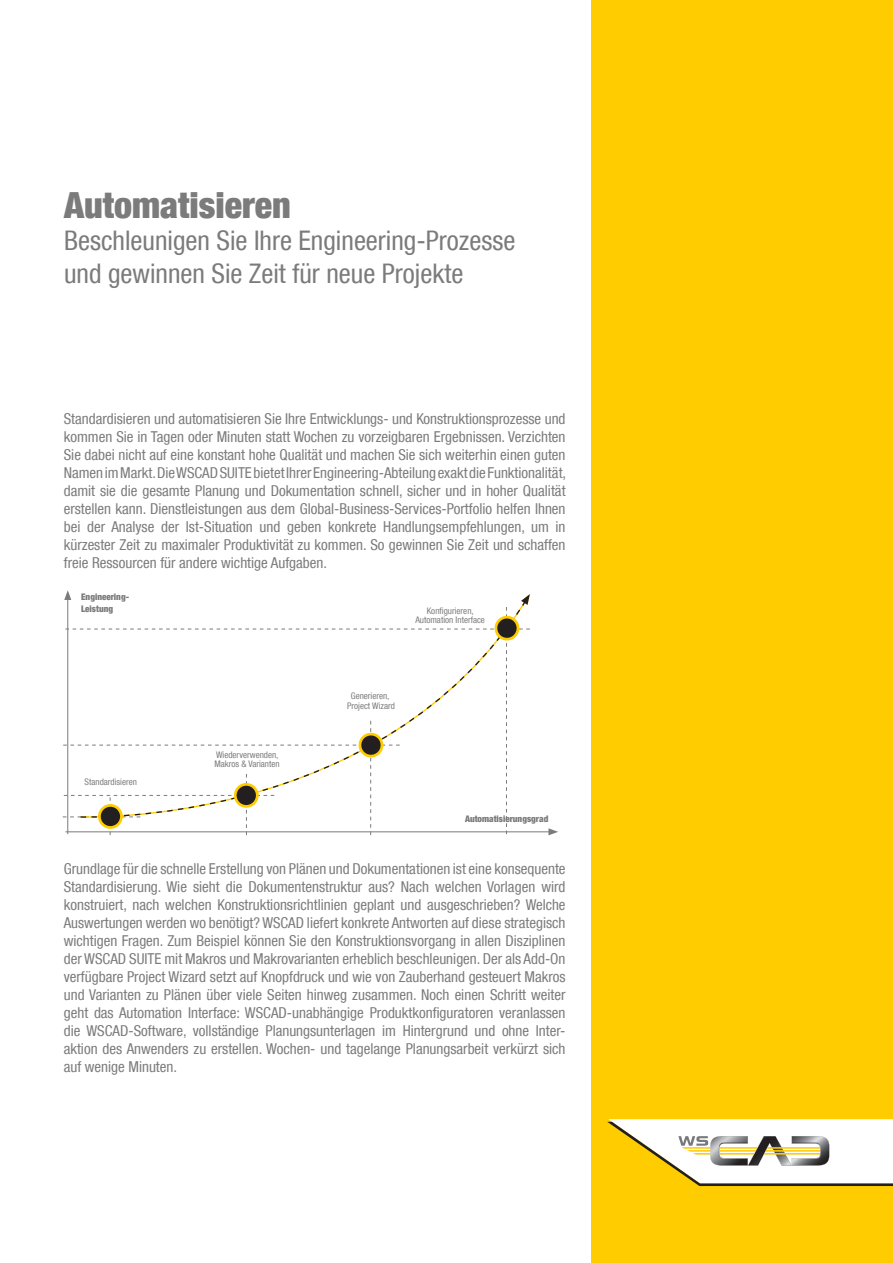
<style>
.page{position:relative;width:893px;height:1263px;background:#fff}
.page>*{position:absolute;margin:0;border:0;box-sizing:border-box;transform-origin:0 0}
.t1{font:900 condensed 36px "Helvetica Neue LT Com";color:#7b7b7b}
.t2{font:condensed 27px/32.4px "Helvetica Neue LT Com";color:#7b7b7b}
.t3{font:condensed 15px/18px "Helvetica Neue LT Com";color:#7b7b7b;text-align:justify}
.t4{font:condensed 9px/9px "Helvetica Neue LT Com";color:#7b7b7b;text-align:center}
.t5{font:900 condensed 9px/12px "Helvetica Neue LT Com";color:#7b7b7b}
</style>
<div class="page">
<div style="left:591px;top:0;width:302px;height:1263px;background:#fc0"></div>
<svg style="left:607px;top:1119px;width:286px;height:67px"></svg>
<hr style="left:65px;top:831px;width:486px;height:1px;background:#7b7b7b">
<svg style="left:548px;top:828px;width:10px;height:7px"></svg>
<svg style="left:63px;top:590px;width:467px;height:245px"></svg>
<div style="left:99px;top:805px;width:22px;height:22px;background:#231f20;border-radius:50%"></div>
<div style="left:98px;top:804px;width:25px;height:25px;border:3px solid #fc0;border-radius:50%"></div>
<div style="left:360px;top:734px;width:22px;height:22px;background:#231f20;border-radius:50%"></div>
<div style="left:359px;top:733px;width:24px;height:24px;border:3px solid #fc0;border-radius:50%"></div>
<div style="left:496px;top:617px;width:22px;height:22px;background:#231f20;border-radius:50%"></div>
<div style="left:495px;top:616px;width:24px;height:24px;border:3px solid #fc0;border-radius:50%"></div>
<div style="left:235px;top:784px;width:22px;height:22px;background:#231f20;border-radius:50%"></div>
<div style="left:234px;top:783px;width:25px;height:25px;border:3px solid #fc0;border-radius:50%"></div>
<h1 class="t1" style="left:64px;top:183px;width:228px">Automatisieren</h1>
<h2 class="t2" style="left:64px;top:224px;width:453px">Beschleunigen Sie Ihre Engineering-Prozesse und gewinnen Sie Zeit für neue Projekte</h2>
<p class="t3" style="left:64px;top:410px;width:504px">Standardisieren und automatisieren Sie Ihre Entwicklungs- und Konstruktionsprozesse und kommen Sie in Tagen oder Minuten statt Wochen zu vorzeigbaren Ergebnissen. Verzichten Sie dabei nicht auf eine konstant hohe Qualität und machen Sie sich weiterhin einen guten Namen im Markt. Die WSCAD SUITE bietet Ihrer Engineering-Abteilung exakt die Funktionalität, damit sie die gesamte Planung und Dokumentation schnell, sicher und in hoher Qualität erstellen kann. Dienstleistungen aus dem Global-Business-Services-Portfolio helfen Ihnen bei der Analyse der Ist-Situation und geben konkrete Handlungsempfehlungen, um in kürzester Zeit zu maximaler Produktivität zu kommen. So gewinnen Sie Zeit und schaffen freie Ressourcen für andere wichtige Aufgaben.</p>
<p class="t5" style="left:81px;top:591px;width:49px">Engineering-<br>Leistung</p>
<p class="t4" style="left:85px;top:777px;width:54px">Standardisieren</p>
<p class="t4" style="left:215px;top:750px;width:67px;text-align:left">Wiederverwenden,<br>Makros &amp; Varianten</p>
<p class="t4" style="left:415px;top:606px;width:71px">Konfigurieren,<br>Automation Interface</p>
<p class="t4" style="left:347px;top:692px;width:49px">Generieren,<br>Project Wizard</p>
<p class="t5" style="left:465px;top:813px;width:85px">Automatisierungsgrad</p>
<p class="t3" style="left:64px;top:860px;width:503px">Grundlage für die schnelle Erstellung von Plänen und Dokumentationen ist eine konsequente Standardisierung. Wie sieht die Dokumentenstruktur aus? Nach welchen Vorlagen wird konstruiert, nach welchen Konstruktionsrichtlinien geplant und ausgeschrieben? Welche Auswertungen werden wo benötigt? WSCAD liefert konkrete Antworten auf diese strategisch wichtigen Fragen. Zum Beispiel können Sie den Konstruktionsvorgang in allen Disziplinen der WSCAD SUITE mit Makros und Makrovarianten erheblich beschleunigen. Der als Add-On verfügbare Project Wizard setzt auf Knopfdruck und wie von Zauberhand gesteuert Makros und Varianten zu Plänen über viele Seiten hinweg zusammen. Noch einen Schritt weiter geht das Automation Interface: WSCAD-unabhängige Produktkonfiguratoren veranlassen die WSCAD-Software, vollständige Planungsunterlagen im Hintergrund und ohne Inter&shy;aktion des Anwenders zu erstellen. Wochen- und tagelange Planungsarbeit verkürzt sich auf wenige Minuten.</p>
</div>
